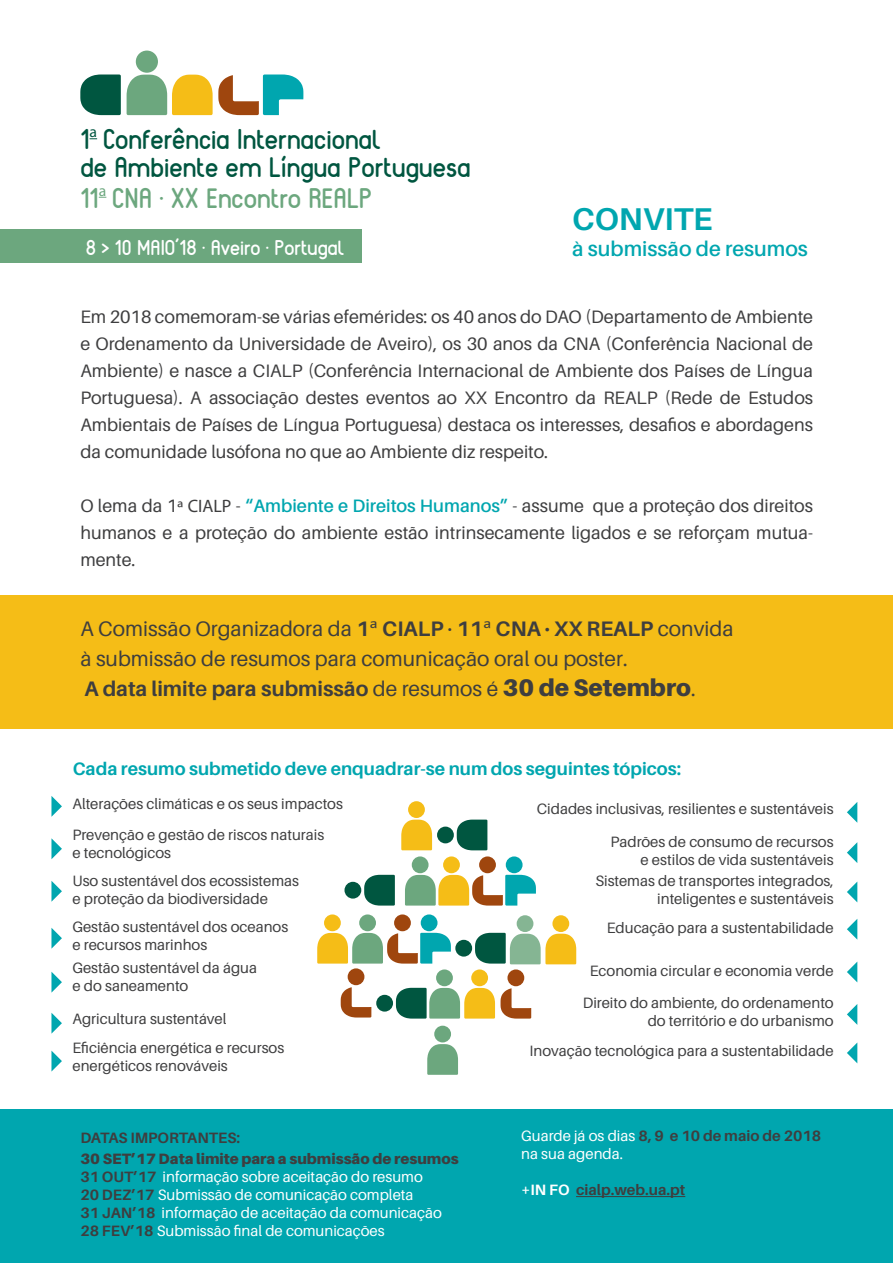
<style>
.page{position:relative;width:893px;height:1263px;background:#fff}
.page>*{position:absolute;margin:0;border:0;box-sizing:border-box;transform-origin:0 0}
.t1{font:700 31.5px "Aileron";color:#00a6af}
.t2{font:700 27.9px/29.2px "Reef";color:#005640}
.t3{font:21px/30px "Aileron";color:#3e3e3f}
.t4{font:700 21px "Reef";color:#fff}
.t5{font:600 21px "Aileron";color:#00a6af}
.t6{font:18px/27px "Aileron";color:#3e3e3f;text-align:justify}
.t7{font:700 18px "Aileron";color:#00a6af}
.t8{font:15px/18px "Aileron";color:#3e3e3f}
.t9{font:15px/18px "Aileron";color:#fff}
.t10{font:700 15px "Aileron";color:#3e3e3f}
.s1{color:#6ca77e}
.s2{font-family:"Myriad Pro"}
.s3{font-weight:600;color:#00a6af}
.s4{font-weight:700}
.s5{font-family:"PT Sans"}
.s6{font-weight:600}
.s7{font-weight:900;font-size:24px}
.s8{font-weight:900;color:#3e3e3f}
.s9{font-weight:700;color:#3e3e3f}
.s10{color:#fff}
</style>
<div class="page">
<div style="left:0;top:1110px;width:893px;height:153px;background:#00a6af"></div>
<div style="left:0;top:229px;width:362px;height:33px;background:#6ca77e"></div>
<div style="left:0;top:596px;width:893px;height:133px;background:#f5bd17"></div>
<svg style="left:80px;top:74px;width:41px;height:41px;background:#1b6854"></svg>
<svg style="left:127px;top:74px;width:176px;height:41px"></svg>
<div style="left:136px;top:51px;width:22px;height:22px;background:#6ca77e;border-radius:50%"></div>
<svg style="left:847px;top:1043px;width:10px;height:20px"></svg>
<svg style="left:847px;top:1004px;width:10px;height:21px"></svg>
<svg style="left:847px;top:962px;width:10px;height:20px"></svg>
<svg style="left:847px;top:919px;width:10px;height:21px"></svg>
<svg style="left:847px;top:842px;width:10px;height:21px"></svg>
<svg style="left:847px;top:882px;width:10px;height:20px"></svg>
<svg style="left:847px;top:802px;width:10px;height:21px"></svg>
<svg style="left:51px;top:1013px;width:11px;height:21px"></svg>
<svg style="left:51px;top:1050px;width:11px;height:21px"></svg>
<svg style="left:51px;top:972px;width:11px;height:21px"></svg>
<svg style="left:51px;top:928px;width:11px;height:21px"></svg>
<svg style="left:51px;top:881px;width:11px;height:21px"></svg>
<svg style="left:51px;top:838px;width:11px;height:21px"></svg>
<svg style="left:51px;top:796px;width:11px;height:21px"></svg>
<hr style="left:576px;top:1196px;width:109px;height:1px;background:#3e3e3f">
<svg style="left:364px;top:875px;width:31px;height:30px"></svg>
<svg style="left:405px;top:875px;width:131px;height:30px"></svg>
<div style="left:412px;top:856px;width:17px;height:17px;background:#6ca77e;border-radius:50%"></div>
<div style="left:344px;top:882px;width:17px;height:16px;background:#005640;border-radius:50%"></div>
<div style="left:443px;top:856px;width:17px;height:17px;background:#f5bd17;border-radius:50%"></div>
<div style="left:479px;top:856px;width:17px;height:17px;background:#9f460e;border-radius:50%"></div>
<div style="left:506px;top:856px;width:17px;height:17px;background:#00a6af;border-radius:50%"></div>
<svg style="left:317px;top:933px;width:134px;height:30px"></svg>
<div style="left:324px;top:914px;width:17px;height:17px;background:#f5bd17;border-radius:50%"></div>
<svg style="left:457px;top:820px;width:30px;height:30px"></svg>
<div style="left:437px;top:826px;width:17px;height:17px;background:#005640;border-radius:50%"></div>
<div style="left:359px;top:914px;width:17px;height:17px;background:#6ca77e;border-radius:50%"></div>
<div style="left:394px;top:914px;width:17px;height:17px;background:#9f460e;border-radius:50%"></div>
<div style="left:421px;top:914px;width:16px;height:17px;background:#00a6af;border-radius:50%"></div>
<svg style="left:401px;top:820px;width:31px;height:30px"></svg>
<div style="left:408px;top:801px;width:17px;height:17px;background:#f5bd17;border-radius:50%"></div>
<div style="left:517px;top:915px;width:16px;height:17px;background:#85b593;border-radius:50%"></div>
<div style="left:455px;top:940px;width:17px;height:16px;background:#005640;border-radius:50%"></div>
<svg style="left:475px;top:933px;width:101px;height:31px"></svg>
<div style="left:552px;top:915px;width:17px;height:17px;background:#f5bd17;border-radius:50%"></div>
<svg style="left:341px;top:987px;width:30px;height:30px"></svg>
<div style="left:348px;top:968px;width:16px;height:17px;background:#9f460e;border-radius:50%"></div>
<svg style="left:501px;top:988px;width:30px;height:30px"></svg>
<div style="left:436px;top:969px;width:17px;height:17px;background:#6ca77e;border-radius:50%"></div>
<svg style="left:396px;top:988px;width:99px;height:30px;background:#89a261"></svg>
<div style="left:376px;top:995px;width:17px;height:16px;background:#005640;border-radius:50%"></div>
<div style="left:471px;top:969px;width:17px;height:17px;background:#f5bd17;border-radius:50%"></div>
<div style="left:507px;top:969px;width:17px;height:17px;background:#9f460e;border-radius:50%"></div>
<svg style="left:427px;top:1044px;width:31px;height:31px"></svg>
<div style="left:434px;top:1026px;width:17px;height:16px;background:#6ca77e;border-radius:50%"></div>
<h2 class="t2" style="left:80px;top:125px;width:392px">1<sup>a</sup> Conferência Internacional<br>de Ambiente em Língua Portuguesa<br><span class="s1">11</span><sup>a</sup> <span class="s1">CNA · XX Encontro REALP</span></h2>
<h3 class="t4" style="left:86px;top:234px;width:260px">8 &gt; 10 MAIO’18 · Aveiro · Portugal</h3>
<h1 class="t1" style="left:572px;top:202px;width:142px">CONVITE</h1>
<h3 class="t5" style="left:572px;top:237px;width:237px">à submissão de resumos</h3>
<p class="t6" style="left:80px;top:303px;width:734px">Em 2018 comemoram-se várias efemérides: os 40 anos do DAO (Departamento de Ambiente e Ordenamento da Universidade de Aveiro), os 30 anos da CNA (Conferência Nacional de Ambiente) e nasce a CIALP (Conferência Internacional de Ambiente dos Países de Língua Portuguesa). A associação destes eventos ao XX Encontro da REALP (Rede de Estudos Ambientais de Países de Língua Portuguesa) destaca os interesses, desafios e abordagens da comunidade lusófona no que ao Ambiente diz respeito.</p>
<p class="t6" style="left:80px;top:492px;width:734px">O lema da 1<span class="s2">ª CIALP</span> - <span class="s3">“Ambiente e Direitos Humanos”</span> - assume que a proteção dos direitos humanos e a proteção do ambiente estão intrinsecamente ligados e se reforçam mutua&shy;mente.</p>
<h3 class="t3" style="left:80px;top:614px;width:655px">A Comissão Organizadora da <span class="s4">1</span><span class="s5">ª</span> <span class="s4">CIALP</span> · <span class="s4">11</span><span class="s5">ª</span> <span class="s4">CNA · XX REALP</span> convida à submissão de resumos para comunicação oral ou poster.<br><span class="s4">A data limit</span><span class="s6">e</span> <span class="s4">para submissão</span> de resumos é <span class="s7">30 de Setembro</span>.</h3>
<p class="t7" style="left:73px;top:758px;width:610px">Cada resumo submetido deve enquadrar-se num dos seguintes tópicos:</p>
<p class="t8" style="left:537px;top:800px;width:298px">Cidades inclusivas, resilientes e sustentáveis</p>
<p class="t8" style="left:611px;top:833px;width:225px;text-align:right">Padrões de consumo de recursos e estilos de vida sustentáveis</p>
<p class="t8" style="left:595px;top:872px;width:240px;text-align:right">Sistemas de transportes integrados, inteligentes e sustentáveis</p>
<p class="t8" style="left:607px;top:918px;width:228px">Educação para a sustentabilidade</p>
<p class="t8" style="left:72px;top:795px;width:272px">Alterações climáticas e os seus impactos</p>
<p class="t8" style="left:72px;top:826px;width:253px">Prevenção e gestão de riscos naturais e tecnológicos</p>
<p class="t8" style="left:72px;top:871px;width:228px">Uso sustentável dos ecossistemas e proteção da biodiversidade</p>
<p class="t8" style="left:72px;top:918px;width:217px">Gestão sustentável dos oceanos e recursos marinhos</p>
<p class="t8" style="left:72px;top:959px;width:186px">Gestão sustentável da água e do saneamento</p>
<p class="t8" style="left:583px;top:955px;width:252px;line-height:32px;text-align:center">Economia circular e economia verde<br>Direito do ambiente, do ordenamento</p>
<p class="t8" style="left:72px;top:1010px;width:156px">Agricultura sustentável</p>
<p class="t8" style="left:648px;top:1012px;width:187px">do território e do urbanismo</p>
<p class="t8" style="left:72px;top:1039px;width:213px">Eficiência energética e recursos energéticos renováveis</p>
<p class="t10" style="left:80px;top:1129px;width:161px">DATAS IMPORTANTES:</p>
<p class="t9" style="left:80px;top:1150px;width:380px"><span class="s8">30 SET’17 Data limite para a submissão de resumos </span><span class="s9">31 OUT’17</span> informação sobre aceitação do resumo<br><span class="s9">20 DEZ’17</span> Submissão de comunicação completa<br><span class="s9">31 JAN’18</span> informação de aceitação da comunicação <span class="s9">28 FEV’18</span> Submissão final de comunicações</p>
<p class="t8" style="left:529px;top:1042px;width:306px">Inovação tecnológica para a sustentabilidade</p>
<p class="t9" style="left:521px;top:1127px;width:302px">Guarde já os dias <span class="s9">8, 9 e 10 de maio de 2018 </span>na sua agenda.</p>
<p class="t10" style="left:521px;top:1181px;width:166px"><span class="s10">+IN FO</span> cialp.web.ua.pt</p>
</div>
